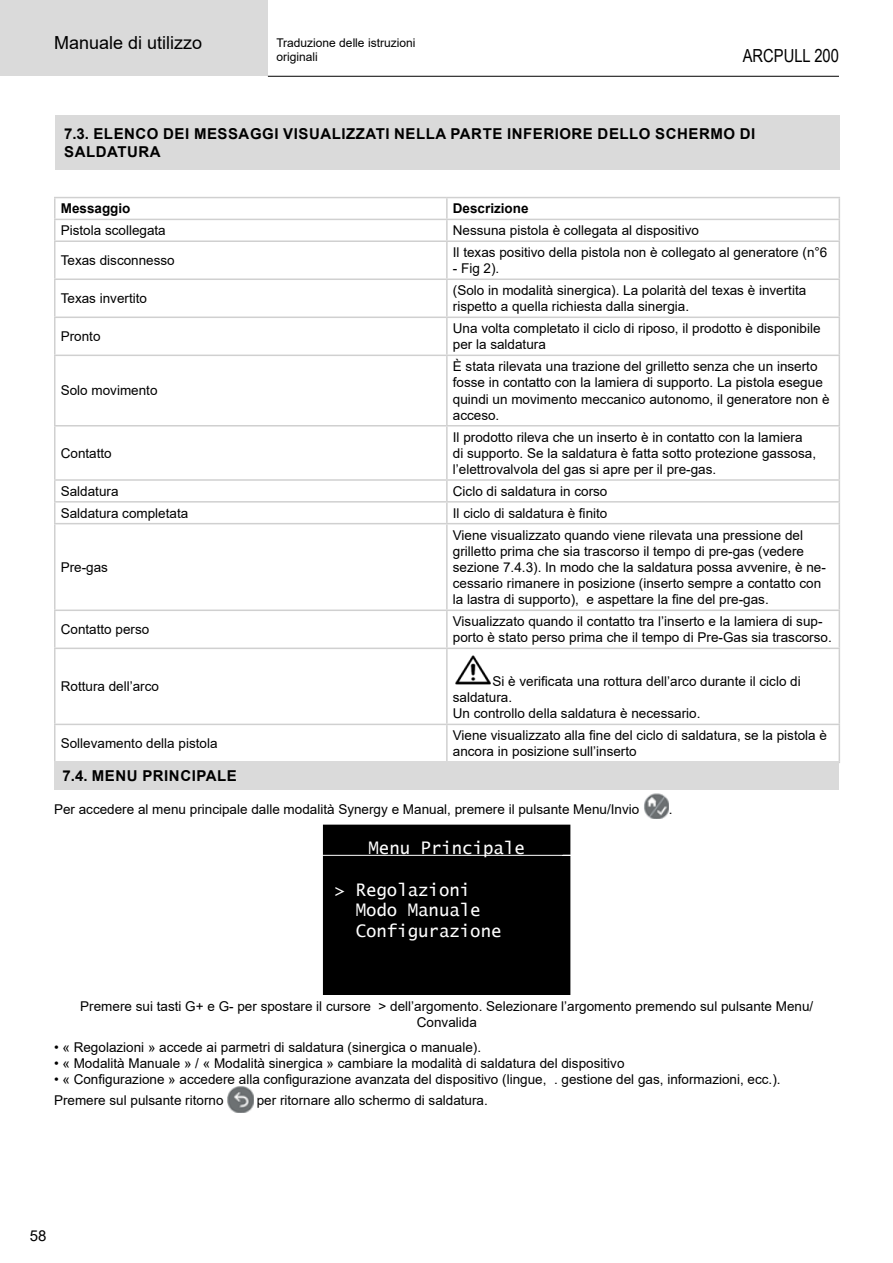
<style>
.page{position:relative;width:893px;height:1263px;background:#fff}
.page>*{position:absolute;margin:0;border:0;box-sizing:border-box;transform-origin:0 0}
.t1{font:18px "Arial";color:#000}
.t2{font:18px "Arial Narrow";color:#000}
.t3{font:17.4px/20.9px "Lucida Sans Typewriter";letter-spacing:-.005em;color:#fff}
.t4{font:700 15px/18px "Arial";letter-spacing:.035em;color:#000}
.t5{font:15px "Arial";color:#000}
.t6{font:13.5px/16.2px "Arial";color:#000}
.t7{font:700 13.5px "Arial";color:#000}
.t8{font:12px/14.4px "Arial";color:#000}
</style>
<div class="page">
<div style="left:0;top:0;width:268px;height:76px;background:#dadada"></div>
<hr style="left:268px;top:76px;width:571px;height:1px;background:#000">
<div style="left:56px;top:115px;width:784px;height:55px;background:#dadada"></div>
<hr style="left:54px;top:197px;width:393px;height:1px;background:#d0d0d0">
<hr style="left:54px;top:198px;width:2px;height:21px;background:#d0d0d0">
<hr style="left:447px;top:197px;width:393px;height:1px;background:#d0d0d0">
<hr style="left:446px;top:198px;width:2px;height:21px;background:#d0d0d0">
<hr style="left:54px;top:219px;width:393px;height:1px;background:#d0d0d0">
<hr style="left:54px;top:220px;width:2px;height:20px;background:#d0d0d0">
<hr style="left:447px;top:219px;width:393px;height:1px;background:#d0d0d0">
<hr style="left:446px;top:220px;width:2px;height:20px;background:#d0d0d0">
<svg style="left:839px;top:198px;width:1px;height:42px"></svg>
<hr style="left:54px;top:240px;width:393px;height:2px;background:#d0d0d0">
<hr style="left:54px;top:242px;width:2px;height:36px;background:#d0d0d0">
<hr style="left:447px;top:240px;width:393px;height:2px;background:#d0d0d0">
<hr style="left:446px;top:242px;width:2px;height:36px;background:#d0d0d0">
<hr style="left:839px;top:242px;width:1px;height:36px;background:#d0d0d0">
<hr style="left:54px;top:278px;width:393px;height:2px;background:#d0d0d0">
<hr style="left:54px;top:280px;width:2px;height:37px;background:#d0d0d0">
<hr style="left:447px;top:278px;width:393px;height:2px;background:#d0d0d0">
<hr style="left:446px;top:280px;width:2px;height:37px;background:#d0d0d0">
<hr style="left:839px;top:280px;width:1px;height:37px;background:#d0d0d0">
<hr style="left:54px;top:317px;width:393px;height:1px;background:#d0d0d0">
<hr style="left:54px;top:318px;width:2px;height:37px;background:#d0d0d0">
<hr style="left:447px;top:317px;width:393px;height:1px;background:#d0d0d0">
<hr style="left:446px;top:318px;width:2px;height:37px;background:#d0d0d0">
<hr style="left:839px;top:318px;width:1px;height:37px;background:#d0d0d0">
<hr style="left:54px;top:355px;width:393px;height:1px;background:#d0d0d0">
<hr style="left:54px;top:356px;width:2px;height:69px;background:#d0d0d0">
<hr style="left:447px;top:355px;width:393px;height:1px;background:#d0d0d0">
<hr style="left:446px;top:356px;width:2px;height:69px;background:#d0d0d0">
<hr style="left:839px;top:356px;width:1px;height:69px;background:#d0d0d0">
<hr style="left:54px;top:425px;width:393px;height:1px;background:#d0d0d0">
<hr style="left:54px;top:426px;width:2px;height:53px;background:#d0d0d0">
<hr style="left:447px;top:425px;width:393px;height:1px;background:#d0d0d0">
<hr style="left:446px;top:426px;width:2px;height:53px;background:#d0d0d0">
<hr style="left:839px;top:426px;width:1px;height:53px;background:#d0d0d0">
<hr style="left:54px;top:479px;width:393px;height:2px;background:#d0d0d0">
<hr style="left:54px;top:481px;width:2px;height:20px;background:#d0d0d0">
<hr style="left:447px;top:479px;width:393px;height:2px;background:#d0d0d0">
<hr style="left:446px;top:481px;width:2px;height:20px;background:#d0d0d0">
<hr style="left:54px;top:501px;width:393px;height:2px;background:#d0d0d0">
<hr style="left:54px;top:503px;width:2px;height:20px;background:#d0d0d0">
<hr style="left:447px;top:501px;width:393px;height:2px;background:#d0d0d0">
<hr style="left:446px;top:503px;width:2px;height:20px;background:#d0d0d0">
<svg style="left:839px;top:481px;width:1px;height:42px"></svg>
<hr style="left:54px;top:523px;width:393px;height:1px;background:#d0d0d0">
<hr style="left:54px;top:524px;width:2px;height:85px;background:#d0d0d0">
<hr style="left:447px;top:523px;width:393px;height:1px;background:#d0d0d0">
<hr style="left:446px;top:524px;width:2px;height:85px;background:#d0d0d0">
<hr style="left:839px;top:524px;width:1px;height:85px;background:#d0d0d0">
<hr style="left:54px;top:609px;width:393px;height:2px;background:#d0d0d0">
<hr style="left:54px;top:611px;width:2px;height:37px;background:#d0d0d0">
<hr style="left:447px;top:609px;width:393px;height:2px;background:#d0d0d0">
<hr style="left:446px;top:611px;width:2px;height:37px;background:#d0d0d0">
<hr style="left:839px;top:611px;width:1px;height:37px;background:#d0d0d0">
<hr style="left:54px;top:648px;width:393px;height:1px;background:#d0d0d0">
<hr style="left:54px;top:649px;width:2px;height:75px;background:#d0d0d0">
<hr style="left:447px;top:648px;width:393px;height:1px;background:#d0d0d0">
<hr style="left:446px;top:649px;width:2px;height:75px;background:#d0d0d0">
<hr style="left:839px;top:649px;width:1px;height:75px;background:#d0d0d0">
<hr style="left:54px;top:724px;width:393px;height:1px;background:#d0d0d0">
<hr style="left:54px;top:725px;width:2px;height:37px;background:#d0d0d0">
<hr style="left:447px;top:724px;width:393px;height:1px;background:#d0d0d0">
<hr style="left:446px;top:725px;width:2px;height:37px;background:#d0d0d0">
<hr style="left:839px;top:725px;width:1px;height:37px;background:#d0d0d0">
<hr style="left:447px;top:762px;width:393px;height:1px;background:#d0d0d0">
<img style="left:455px;top:655px;width:36px;height:30px">
<div style="left:54px;top:761px;width:784px;height:29px;background:#dadada"></div>
<img style="left:644px;top:793px;width:25px;height:25px">
<div style="left:323px;top:825px;width:247px;height:169px;background:#000"></div>
<hr style="left:322px;top:855px;width:250px;height:1px;background:#fff">
<img style="left:227px;top:1087px;width:26px;height:25px">
<h1 class="t1" style="left:54px;top:30px;width:150px">Manuale di utilizzo</h1>
<p class="t8" style="left:276px;top:35px;width:140px">Traduzione delle istruzioni originali</p>
<h1 class="t2" style="left:743px;top:43px;width:98px">ARCPULL 200</h1>
<p class="t4" style="left:64px;top:125px;width:693px">7.3. ELENCO DEI MESSAGGI VISUALIZZATI NELLA PARTE INFERIORE DELLO SCHERMO DI<br>SALDATURA</p>
<p class="t7" style="left:61px;top:199px;width:71px">Messaggio</p>
<p class="t7" style="left:453px;top:199px;width:77px">Descrizione</p>
<p class="t6" style="left:61px;top:222px;width:107px">Pistola scollegata</p>
<p class="t6" style="left:453px;top:222px;width:248px">Nessuna pistola è collegata al dispositivo</p>
<p class="t6" style="left:61px;top:252px;width:116px">Texas disconnesso</p>
<p class="t6" style="left:453px;top:244px;width:376px">Il texas positivo della pistola non è collegato al generatore (n°6</p>
<p class="t6" style="left:453px;top:260px;width:48px">- Fig 2).</p>
<p class="t6" style="left:61px;top:290px;width:88px">Texas invertito</p>
<p class="t6" style="left:453px;top:282px;width:355px">(Solo in modalità sinergica). La polarità del texas è invertita rispetto a quella richiesta dalla sinergia.</p>
<p class="t6" style="left:61px;top:328px;width:41px">Pronto</p>
<p class="t6" style="left:453px;top:320px;width:369px">Una volta completato il ciclo di riposo, il prodotto è disponibile per la saldatura</p>
<p class="t6" style="left:61px;top:382px;width:98px">Solo movimento</p>
<p class="t6" style="left:453px;top:358px;width:378px">È stata rilevata una trazione del grilletto senza che un inserto fosse in contatto con la lamiera di supporto. La pistola esegue quindi un movimento meccanico autonomo, il generatore non è acceso.</p>
<p class="t6" style="left:61px;top:445px;width:53px">Contatto</p>
<p class="t6" style="left:453px;top:429px;width:365px">Il prodotto rileva che un inserto è in contatto con la lamiera di supporto. Se la saldatura è fatta sotto protezione gassosa, l’elettrovalvola del gas si apre per il pre-gas.</p>
<p class="t6" style="left:61px;top:483px;width:59px">Saldatura</p>
<p class="t6" style="left:453px;top:483px;width:156px">Ciclo di saldatura in corso</p>
<p class="t6" style="left:61px;top:505px;width:129px">Saldatura completata</p>
<p class="t6" style="left:453px;top:505px;width:156px">Il ciclo di saldatura è finito</p>
<p class="t6" style="left:61px;top:559px;width:49px">Pre-gas</p>
<p class="t6" style="left:453px;top:527px;width:374px">Viene visualizzato quando viene rilevata una pressione del grilletto prima che sia trascorso il tempo di pre-gas (vedere sezione 7.4.3). In modo che la saldatura possa avvenire, è ne&shy;cessario rimanere in posizione (inserto sempre a contatto con la lastra di supporto), e aspettare la fine del pre-gas.</p>
<p class="t6" style="left:61px;top:621px;width:90px">Contatto perso</p>
<p class="t6" style="left:453px;top:613px;width:380px">Visualizzato quando il contatto tra l’inserto e la lamiera di sup&shy;porto è stato perso prima che il tempo di Pre-Gas sia trascorso.</p>
<p class="t6" style="left:61px;top:678px;width:100px">Rottura dell’arco</p>
<p class="t6" style="left:453px;top:673px;width:349px;text-indent:40px">Si è verificata una rottura dell’arco durante il ciclo di saldatura.<br>Un controllo della saldatura è necessario.</p>
<p class="t6" style="left:61px;top:735px;width:158px">Sollevamento della pistola</p>
<p class="t6" style="left:453px;top:727px;width:376px">Viene visualizzato alla fine del ciclo di saldatura, se la pistola è ancora in posizione sull’inserto</p>
<p class="t4" style="left:63px;top:766px;width:176px">7.4. MENU PRINCIPALE</p>
<p class="t6" style="left:54px;top:801px;width:587px">Per accedere al menu principale dalle modalità Synergy e Manual, premere il pulsante Menu/Invio</p>
<p class="t6" style="left:669px;top:801px;width:5px">.</p>
<p class="t3" style="left:369px;top:837px;width:158px">Menu Principale</p>
<p class="t3" style="left:356px;top:879px;width:147px;text-indent:-21px">&gt; Regolazioni<br>Modo Manuale<br>Configurazione</p>
<p class="t6" style="left:80px;top:998px;width:735px;text-align:center">Premere sui tasti G+ e G- per spostare il cursore &gt; dell’argomento. Selezionare l’argomento premendo sul pulsante Menu/<br>Convalida</p>
<p class="t6" style="left:54px;top:1039px;width:429px">• « Regolazioni » accede ai parmetri di saldatura (sinergica o manuale).</p>
<p class="t6" style="left:54px;top:1055px;width:572px">• « Modalità Manuale » / « Modalità sinergica » cambiare la modalità di saldatura del dispositivo</p>
<p class="t6" style="left:54px;top:1069px;width:728px;line-height:20.9px">• « Configurazione » accedere alla configurazione avanzata del dispositivo (lingue, . gestione del gas, informazioni, ecc.).<br>Premere sul pulsante ritorno</p>
<p class="t6" style="left:257px;top:1092px;width:233px">per ritornare allo schermo di saldatura.</p>
<p class="t5" style="left:30px;top:1225px;width:18px">58</p>
</div>
